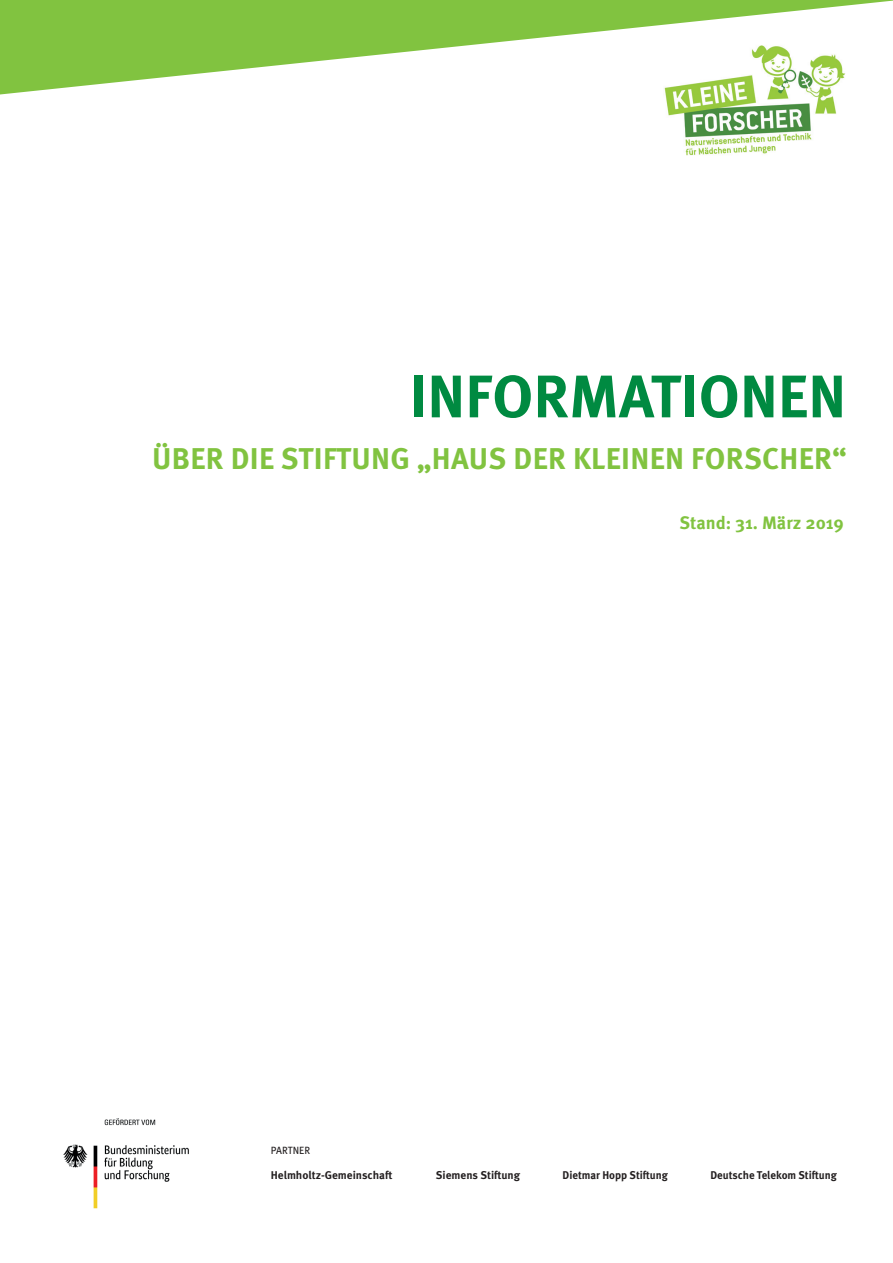
<style>
.page{position:relative;width:893px;height:1263px;background:#fff}
.page>*{position:absolute;margin:0;border:0;box-sizing:border-box;transform-origin:0 0}
.t1{font:700 60px "Meta Pro";color:#008a41}
.t2{font:700 30px "Meta Pro";letter-spacing:.01em;color:#81c340}
.t3{font:700 18px "Meta Pro";color:#81c340}
.t4{font:700 11.25px "Meta Pro";color:#231f20}
.t5{font:10.5px "Meta Pro";letter-spacing:.01em;color:#231f20}
</style>
<div class="page">
<img style="left:666px;top:98px;width:171px;height:58px">
<svg style="left:0;top:0;width:893px;height:98px"></svg>
<img style="left:63px;top:1118px;width:126px;height:91px">
<h1 class="t1" style="left:409px;top:350px;width:438px">INFORMATIONEN</h1>
<h2 class="t2" style="left:152px;top:435px;width:696px">ÜBER DIE STIFTUNG „HAUS DER KLEINEN FORSCHER“</h2>
<h3 class="t3" style="left:679px;top:509px;width:166px">Stand: 31. März 2019</h3>
<p class="t5" style="left:271px;top:1142px;width:41px">PARTNER</p>
<p class="t4" style="left:271px;top:1166px;width:123px">Helmholtz-Gemeinschaft</p>
<p class="t4" style="left:436px;top:1166px;width:86px">Siemens Stiftung</p>
<p class="t4" style="left:563px;top:1166px;width:107px">Dietmar Hopp Stiftung</p>
<p class="t4" style="left:710px;top:1166px;width:128px">Deutsche Telekom Stiftung</p>
</div>
